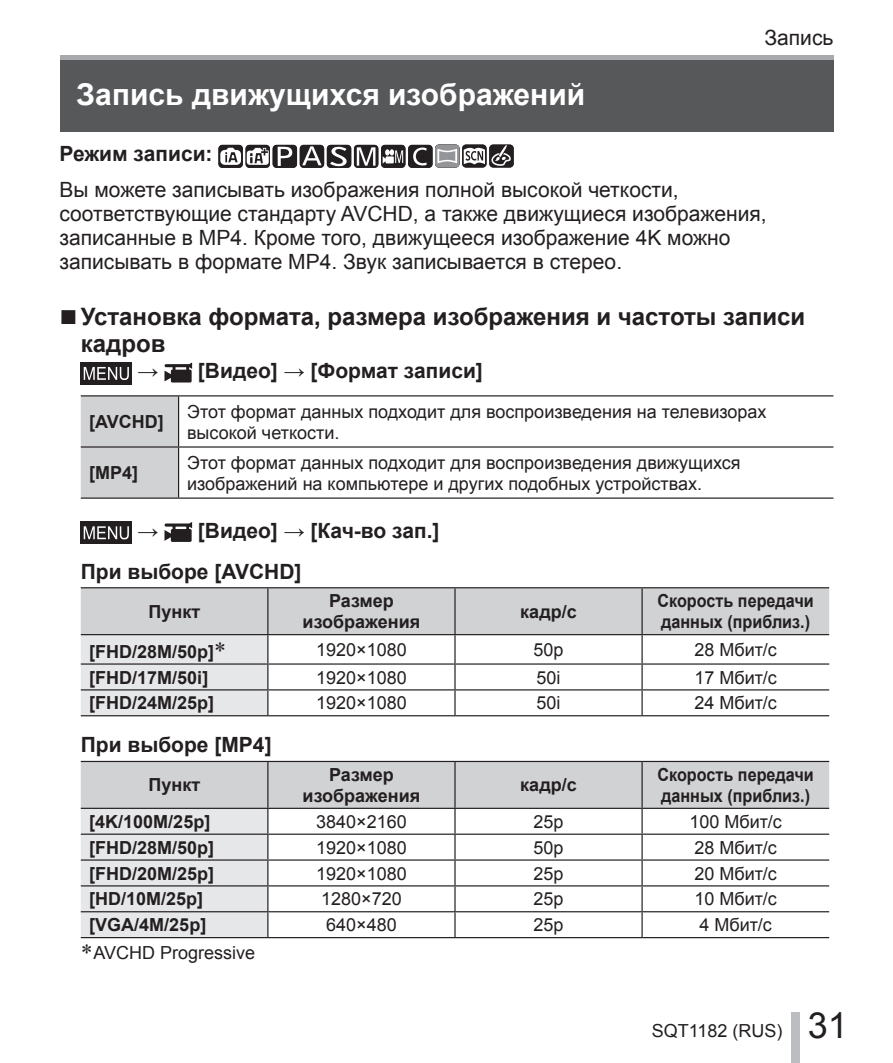
<style>
.page{position:relative;width:893px;height:1063px;background:#fff}
.page>*{position:absolute;margin:0;border:0;box-sizing:border-box;transform-origin:0 0}
.t1{font:700 30px "Arial";color:#fff}
.t2{font:700 24px/27px "Arial";color:#231f20}
.t3{font:21px/24px "Arial";color:#231f20}
.t4{font:700 21px/41.1px "Arial";color:#231f20}
.t5{font:18px/21px "Arial";color:#231f20}
.t6{font:700 18px/21px "Arial";color:#231f20;text-align:center}
.t7{font:700 18px/21px "Arial";color:#231f20;scale:.9 1}
.s1{font-weight:400;font-size:30px}
.s2{font-size:36px}
</style>
<div class="page">
<div style="left:791px;top:1012px;width:8px;height:51px;background:#bcbdc0"></div>
<div style="left:60px;top:55px;width:773px;height:77px;background:#57585a"></div>
<div style="left:60px;top:55px;width:773px;height:5px;background:#a8a9ad"></div>
<svg style="left:273px;top:145px;width:24px;height:23px"></svg>
<svg style="left:278px;top:147px;width:14px;height:19px"></svg>
<div style="left:300px;top:145px;width:24px;height:23px;background:#231f20;border-radius:4px"></div>
<svg style="left:302px;top:146px;width:20px;height:19px"></svg>
<div style="left:327px;top:145px;width:24px;height:23px;background:#231f20;border-radius:4px"></div>
<svg style="left:330px;top:147px;width:17px;height:19px"></svg>
<svg style="left:354px;top:145px;width:24px;height:23px"></svg>
<svg style="left:357px;top:147px;width:18px;height:19px"></svg>
<div style="left:218px;top:145px;width:25px;height:23px;background:#231f20;border-radius:4px"></div>
<svg style="left:220px;top:148px;width:21px;height:17px"></svg>
<div style="left:246px;top:145px;width:24px;height:23px;background:#231f20;border-radius:4px"></div>
<svg style="left:247px;top:148px;width:22px;height:17px"></svg>
<div style="left:381px;top:145px;width:24px;height:23px;background:#231f20;border-radius:4px"></div>
<svg style="left:383px;top:149px;width:20px;height:15px"></svg>
<div style="left:408px;top:145px;width:25px;height:23px;background:#231f20;border-radius:4px"></div>
<svg style="left:413px;top:148px;width:14px;height:17px"></svg>
<svg style="left:462px;top:145px;width:25px;height:23px"></svg>
<svg style="left:464px;top:148px;width:21px;height:16px"></svg>
<div style="left:489px;top:145px;width:25px;height:23px;background:#231f20;border-radius:4px"></div>
<svg style="left:491px;top:145px;width:20px;height:21px"></svg>
<div style="left:435px;top:145px;width:24px;height:23px;background:#939598;border-radius:4px"></div>
<svg style="left:437px;top:149px;width:20px;height:14px"></svg>
<div style="left:81px;top:362px;width:51px;height:23px;background:#231f20"></div>
<svg style="left:84px;top:367px;width:45px;height:13px"></svg>
<svg style="left:164px;top:362px;width:28px;height:21px"></svg>
<div style="left:81px;top:396px;width:97px;height:102px;background:#d1d2d4"></div>
<hr style="left:81px;top:395px;width:752px;height:1px;background:#231f20">
<hr style="left:178px;top:396px;width:1px;height:50px;background:#231f20">
<hr style="left:81px;top:446px;width:752px;height:2px;background:#231f20">
<hr style="left:178px;top:448px;width:1px;height:50px;background:#231f20">
<hr style="left:81px;top:498px;width:752px;height:1px;background:#231f20">
<div style="left:81px;top:522px;width:51px;height:22px;background:#231f20"></div>
<svg style="left:84px;top:526px;width:45px;height:13px"></svg>
<svg style="left:164px;top:522px;width:28px;height:20px"></svg>
<hr style="left:81px;top:587px;width:374px;height:1px;background:#231f20">
<hr style="left:455px;top:587px;width:187px;height:1px;background:#231f20">
<hr style="left:642px;top:587px;width:187px;height:1px;background:#231f20">
<svg style="left:81px;top:761px;width:748px;height:176px"></svg>
<hr style="left:642px;top:808px;width:187px;height:1px;background:#231f20">
<hr style="left:81px;top:885px;width:187px;height:2px;background:#231f20">
<hr style="left:81px;top:911px;width:187px;height:1px;background:#231f20">
<hr style="left:81px;top:937px;width:187px;height:1px;background:#231f20">
<hr style="left:268px;top:885px;width:187px;height:2px;background:#231f20">
<hr style="left:268px;top:911px;width:187px;height:1px;background:#231f20">
<hr style="left:268px;top:937px;width:187px;height:1px;background:#231f20">
<hr style="left:455px;top:885px;width:187px;height:2px;background:#231f20">
<hr style="left:455px;top:911px;width:187px;height:1px;background:#231f20">
<hr style="left:455px;top:937px;width:187px;height:1px;background:#231f20">
<hr style="left:642px;top:885px;width:187px;height:2px;background:#231f20">
<hr style="left:642px;top:911px;width:187px;height:1px;background:#231f20">
<hr style="left:642px;top:937px;width:187px;height:1px;background:#231f20">
<svg style="left:81px;top:588px;width:748px;height:128px"></svg>
<p class="t3" style="left:764px;top:26px;width:70px">Запись</p>
<h1 class="t1" style="left:77px;top:78px;width:510px">Запись движущихся изображений</h1>
<p class="t4" style="left:60px;top:134px;width:155px">Режим записи:</p>
<p class="t3" style="left:60px;top:178px;width:709px">Вы можете записывать изображения полной высокой четкости, соответствующие стандарту AVCHD, а также движущиеся изображения, записанные в MP4. Кроме того, движущееся изображение 4K можно записывать в формате MP4. Звук записывается в стерео.</p>
<h2 class="t2" style="left:81px;top:303px;width:726px;text-indent:-21px"><span class="s1">■</span>Установка формата, размера изображения и частоты записи кадров</h2>
<p class="t4" style="left:138px;top:350px;width:347px">→ [Видео] → [Формат записи]</p>
<p class="t6" style="left:89px;top:411px;width:76px">[AVCHD]</p>
<p class="t5" style="left:187px;top:401px;width:581px">Этот формат данных подходит для воспроизведения на телевизорах высокой четкости.</p>
<p class="t6" style="left:89px;top:462px;width:50px">[MP4]</p>
<p class="t5" style="left:187px;top:452px;width:555px">Этот формат данных подходит для воспроизведения движущихся изображений на компьютере и других подобных устройствах.</p>
<p class="t4" style="left:81px;top:510px;width:360px;text-indent:57px">→ [Видео] → [Кач-во зап.]<br>При выборе [AVCHD]</p>
<p class="t6" style="left:149px;top:601px;width:53px">Пункт</p>
<p class="t6" style="left:303px;top:591px;width:119px">Размер изображения</p>
<p class="t6" style="left:520px;top:601px;width:58px">кадр/с</p>
<p class="t7" style="left:657px;top:591px;width:175px">Скорость передачи данных (приблиз.)</p>
<p class="t6" style="left:89px;top:641px;width:127px">[FHD/28M/50p]</p>
<p class="t5" style="left:316px;top:639px;width:92px">1920×1080</p>
<p class="t5" style="left:533px;top:639px;width:32px">50p</p>
<p class="t5" style="left:694px;top:639px;width:84px">28 Мбит/с</p>
<p class="t6" style="left:89px;top:667px;width:121px">[FHD/17M/50i]</p>
<p class="t5" style="left:316px;top:667px;width:92px">1920×1080</p>
<p class="t5" style="left:536px;top:667px;width:26px">50i</p>
<p class="t5" style="left:694px;top:667px;width:84px">17 Мбит/с</p>
<p class="t6" style="left:89px;top:693px;width:127px">[FHD/24M/25p]</p>
<p class="t5" style="left:316px;top:693px;width:92px">1920×1080</p>
<p class="t5" style="left:536px;top:693px;width:26px">50i</p>
<p class="t5" style="left:694px;top:693px;width:84px">24 Мбит/с</p>
<p class="t4" style="left:81px;top:725px;width:192px">При выборе [MP4]</p>
<p class="t6" style="left:149px;top:775px;width:53px">Пункт</p>
<p class="t6" style="left:303px;top:764px;width:119px">Размер изображения</p>
<p class="t6" style="left:520px;top:775px;width:58px">кадр/с</p>
<p class="t7" style="left:657px;top:764px;width:175px">Скорость передачи данных (приблиз.)</p>
<p class="t6" style="left:89px;top:811px;width:123px">[4K/100M/25p]</p>
<p class="t5" style="left:316px;top:811px;width:92px">3840×2160</p>
<p class="t5" style="left:533px;top:811px;width:32px">25p</p>
<p class="t5" style="left:689px;top:811px;width:94px">100 Мбит/с</p>
<p class="t6" style="left:89px;top:837px;width:127px">[FHD/28M/50p]</p>
<p class="t5" style="left:316px;top:837px;width:92px">1920×1080</p>
<p class="t5" style="left:533px;top:837px;width:32px">50p</p>
<p class="t5" style="left:694px;top:837px;width:84px">28 Мбит/с</p>
<p class="t6" style="left:89px;top:863px;width:127px">[FHD/20M/25p]</p>
<p class="t5" style="left:316px;top:863px;width:92px">1920×1080</p>
<p class="t5" style="left:533px;top:863px;width:32px">25p</p>
<p class="t5" style="left:694px;top:863px;width:84px">20 Мбит/с</p>
<p class="t6" style="left:89px;top:889px;width:116px">[HD/10M/25p]</p>
<p class="t5" style="left:321px;top:889px;width:82px">1280×720</p>
<p class="t5" style="left:533px;top:889px;width:32px">25p</p>
<p class="t5" style="left:694px;top:889px;width:84px">10 Мбит/с</p>
<p class="t6" style="left:89px;top:915px;width:119px">[VGA/4M/25p]</p>
<p class="t5" style="left:326px;top:915px;width:72px">640×480</p>
<p class="t5" style="left:533px;top:915px;width:32px">25p</p>
<p class="t5" style="left:699px;top:915px;width:74px">4 Мбит/с</p>
<p class="t5" style="left:94px;top:942px;width:163px">AVCHD Progressive</p>
<p class="t5" style="left:652px;top:1021px;width:198px">SQT1182 (RUS) <span class="s2">31</span></p>
</div>
